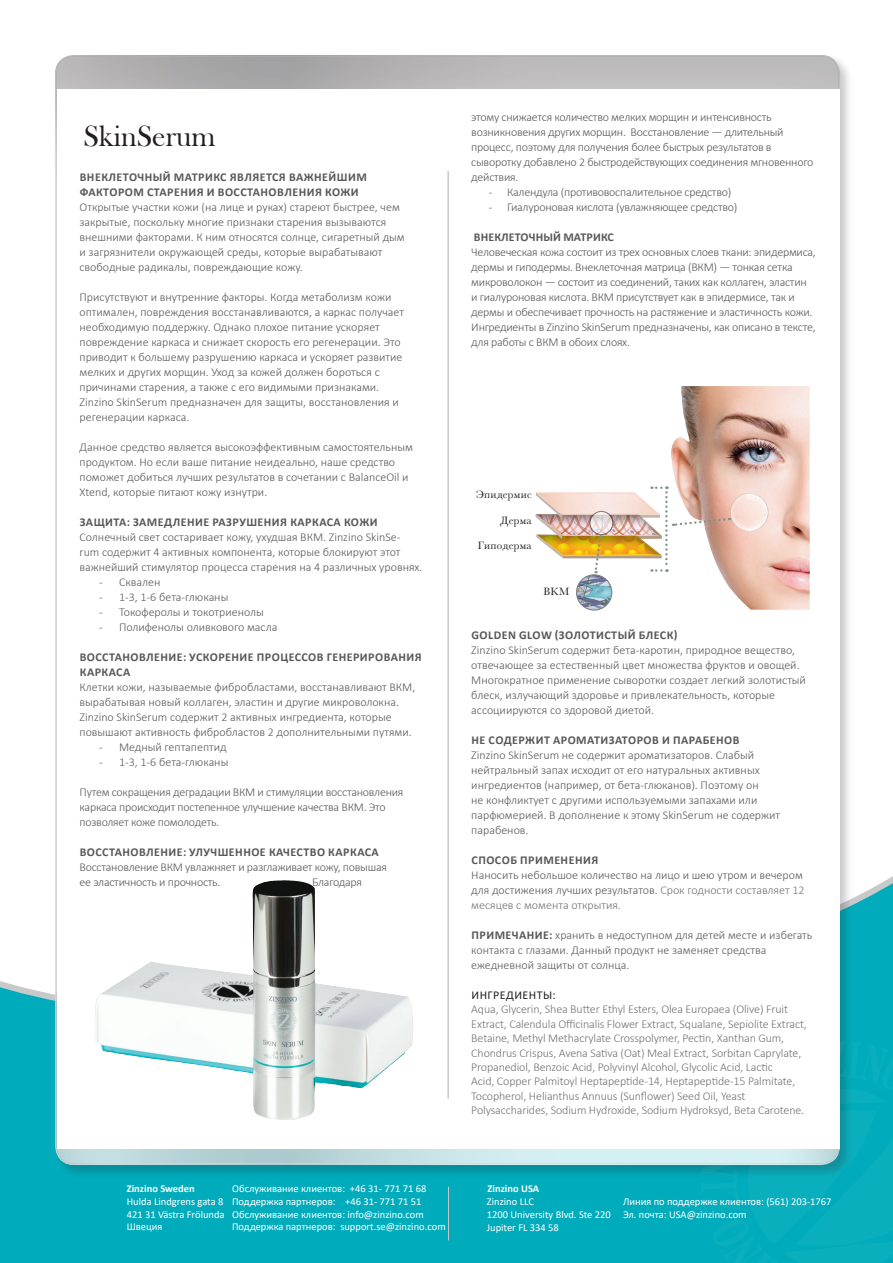
<style>
.page{position:relative;width:893px;height:1263px;background:#fff}
.page>*{position:absolute;margin:0;border:0;box-sizing:border-box;transform-origin:0 0}
.t1{font:30px "Bask Old Face";color:#231f20}
.t2{font:300 12px/15px "Calibri";color:#57585a}
.t3{font:300 12px/15px "Calibri";letter-spacing:-.02em;color:#57585a}
.t4{font:300 12px/14.4px "Calibri";letter-spacing:-.01em;color:#717275}
.t5{font:700 12px/15px "Calibri";letter-spacing:.04em;color:#57585a}
.t6{font:700 12px "Calibri";letter-spacing:.01em;color:#57585a}
.t7{font:12px "Calibri";letter-spacing:.04em;color:#231f20}
.Store_titler{font:11.1px "Baskerville";letter-spacing:.02em;color:#231f20}
.t8{font:10.5px "Calibri";color:#fff}
.t9{font:700 10.5px "Calibri";color:#fff}
.s1{color:#717275}
.s2{font-weight:700}
</style>
<div class="page">
<svg style="left:0;top:876px;width:893px;height:387px;background:#16b3c1"></svg>
<div style="left:53px;top:53px;width:801px;height:1126px;background:#231f20;opacity:.29"></div>
<div style="left:54px;top:51px;width:786px;height:1116px;background:#231f20;opacity:.37"></div>
<div style="left:58px;top:89px;width:782px;height:1060px;background:#fff"></div>
<hr style="left:448px;top:1187px;width:1px;height:53px;background:#c8c9cb">
<hr style="left:447px;top:171px;width:2px;height:927px;background:#c8c9cb">
<svg style="left:700px;top:1039px;width:193px;height:224px"></svg>
<img style="left:95px;top:880px;width:318px;height:240px">
<img style="left:671px;top:386px;width:139px;height:224px">
<img style="left:535px;top:487px;width:195px;height:86px">
<svg style="left:590px;top:511px;width:23px;height:23px"></svg>
<div style="left:589px;top:511px;width:24px;height:24px;border:1px solid #3e3e3f;border-radius:50%"></div>
<img style="left:576px;top:575px;width:36px;height:35px;border-radius:18px">
<div style="left:576px;top:574px;width:36px;height:37px;border:1px solid #7e8083;border-radius:50%"></div>
<p class="t1" style="left:83px;top:120px;width:134px">SkinSerum</p>
<p class="t5" style="left:80px;top:170px;width:289px">ВНЕКЛЕТОЧНЫЙ МАТРИКС ЯВЛЯЕТСЯ ВАЖНЕЙШИМ<br>ФАКТОРОМ СТАРЕНИЯ И ВОССТАНОВЛЕНИЯ КОЖИ</p>
<p class="t2" style="left:80px;top:201px;width:327px">Открытые участки кожи (на лице и руках) стареют быстрее, чем закрытые, поскольку многие признаки старения вызываются внешними факторами. К ним относятся солнце, сигаретный дым и загрязнители окружающей среды, которые вырабатывают свободные радикалы, повреждающие кожу.</p>
<p class="t2" style="left:80px;top:291px;width:326px">Присутствуют и внутренние факторы. Когда метаболизм кожи оптимален, повреждения восстанавливаются, а каркас получает необходимую поддержку. Однако плохое питание ускоряет повреждение каркаса и снижает скорость его регенерации. Это приводит к большему разрушению каркаса и ускоряет развитие мелких и других морщин. Уход за кожей должен бороться с причинами старения, а также с его видимыми признаками.<br>Zinzino SkinSerum предназначен для защиты, восстановления и регенерации каркаса.</p>
<p class="t2" style="left:80px;top:441px;width:335px">Данное средство является высокоэффективным самостоятельным продуктом. Но если ваше питание неидеально, наше средство поможет добиться лучших результатов в сочетании с BalanceOil и Xtend, которые питают кожу изнутри.</p>
<p class="t5" style="left:80px;top:515px;width:299px">ЗАЩИТА: ЗАМЕДЛЕНИЕ РАЗРУШЕНИЯ КАРКАСА КОЖИ</p>
<p class="t2" style="left:80px;top:531px;width:344px">Солнечный свет состаривает кожу, ухудшая ВКМ. Zinzino SkinSe&shy;rum содержит 4 активных компонента, которые блокируют этот важнейший стимулятор процесса старения на 4 различных уровнях.</p>
<p class="t2" style="left:99px;top:576px;width:63px">- Сквален</p>
<p class="t2" style="left:99px;top:591px;width:131px">- 1-3, 1-6 бета-глюканы</p>
<p class="t2" style="left:99px;top:606px;width:166px">- Токоферолы и токотриенолы</p>
<p class="t2" style="left:99px;top:621px;width:180px">- Полифенолы оливкового масла</p>
<p class="t5" style="left:80px;top:650px;width:343px">ВОССТАНОВЛЕНИЕ: УСКОРЕНИЕ ПРОЦЕССОВ ГЕНЕРИРОВАНИЯ<br>КАРКАСА</p>
<p class="t2" style="left:80px;top:681px;width:337px">Клетки кожи, называемые фибробластами, восстанавливают ВКМ, вырабатывая новый коллаген, эластин и другие микроволокна.<br>Zinzino SkinSerum содержит 2 активных ингредиента, которые повышают активность фибробластов 2 дополнительными путями.</p>
<p class="t2" style="left:99px;top:741px;width:129px">- Медный гептапептид</p>
<p class="t2" style="left:99px;top:756px;width:131px">- 1-3, 1-6 бета-глюканы</p>
<p class="t3" style="left:80px;top:786px;width:325px">Путем сокращения деградации ВКМ и стимуляции восстановления каркаса происходит постепенное улучшение качества ВКМ. Это позволяет коже помолодеть.</p>
<p class="t5" style="left:80px;top:845px;width:301px">ВОССТАНОВЛЕНИЕ: УЛУЧШЕННОЕ КАЧЕСТВО КАРКАСА</p>
<p class="t3" style="left:80px;top:861px;width:309px">Восстановление ВКМ увлажняет и разглаживает кожу, повышая ее эластичность и прочность.</p>
<p class="t3" style="left:312px;top:876px;width:52px">Благодаря</p>
<p class="t3" style="left:471px;top:110px;width:344px">этому снижается количество мелких морщин и интенсивность возникновения других морщин. Восстановление — длительный процесс, поэтому для получения более быстрых результатов в сыворотку добавлено 2 быстродействующих соединения мгновенного действия.</p>
<p class="t3" style="left:489px;top:185px;width:244px">- Календула (противовоспалительное средство)</p>
<p class="t3" style="left:489px;top:200px;width:250px">- Гиалуроновая кислота (увлажняющее средство)</p>
<p class="t6" style="left:474px;top:228px;width:142px">ВНЕКЛЕТОЧНЫЙ МАТРИКС</p>
<p class="t3" style="left:471px;top:245px;width:346px">Человеческая кожа состоит из трех основных слоев ткани: эпидермиса, дермы и гиподермы. Внеклеточная матрица (ВКМ) — тонкая сетка микроволокон — состоит из соединений, таких как коллаген, эластин и гиалуроновая кислота. ВКМ присутствует как в эпидермисе, так и дермы и обеспечивает прочность на растяжение и эластичность кожи.<br>Ингредиенты в Zinzino SkinSerum предназначены, как описано в тексте, для работы с ВКМ в обоих слоях.</p>
<p class="Store_titler" style="left:476px;top:487px;width:57px">Эпидермис</p>
<p class="Store_titler" style="left:500px;top:513px;width:33px">Дерма</p>
<p class="Store_titler" style="left:478px;top:538px;width:55px">Гиподерма</p>
<p class="Store_titler" style="left:543px;top:584px;width:27px">ВКМ</p>
<p class="t5" style="left:471px;top:628px;width:207px">GOLDEN GLOW (ЗОЛОТИСТЫЙ БЛЕСК)</p>
<p class="t2" style="left:471px;top:643px;width:336px">Zinzino SkinSerum содержит бета-каротин, природное вещество, отвечающее за естественный цвет множества фруктов и овощей.<br>Многократное применение сыворотки создает легкий золотистый блеск, излучающий здоровье и привлекательность, которые ассоциируются со здоровой диетой.</p>
<p class="t5" style="left:471px;top:733px;width:270px">НЕ СОДЕРЖИТ АРОМАТИЗАТОРОВ И ПАРАБЕНОВ</p>
<p class="t2" style="left:471px;top:748px;width:310px">Zinzino SkinSerum не содержит ароматизаторов. Слабый нейтральный запах исходит от его натуральных активных ингредиентов (например, от бета-глюканов). Поэтому он<br>не конфликтует с другими используемыми запахами или парфюмерией. В дополнение к этому SkinSerum не содержит парабенов.</p>
<p class="t5" style="left:471px;top:853px;width:128px">СПОСОБ ПРИМЕНЕНИЯ</p>
<p class="t2" style="left:471px;top:868px;width:335px">Наносить небольшое количество на лицо и шею утром и вечером для достижения лучших результатов. <span class="s1">Срок годности составляет 12 месяцев с момента открытия.</span></p>
<p class="t2" style="left:471px;top:928px;width:343px"><span class="s2">ПРИМЕЧАНИЕ:</span> хранить в недоступном для детей месте и избегать контакта с глазами. Данный продукт не заменяет средства ежедневной защиты от солнца.</p>
<p class="t7" style="left:471px;top:987px;width:86px">ИНГРЕДИЕНТЫ:</p>
<p class="t4" style="left:471px;top:1003px;width:337px">Aqua, Glycerin, Shea Butter Ethyl Esters, Olea Europaea (Olive) Fruit Extract, Calendula Officinalis Flower Extract, Squalane, Sepiolite Extract, Betaine, Methyl Methacrylate Crosspolymer, Pectin, Xanthan Gum, Chondrus Crispus, Avena Sativa (Oat) Meal Extract, Sorbitan Caprylate, Propanediol, Benzoic Acid, Polyvinyl Alcohol, Glycolic Acid, Lactic<br>Acid, Copper Palmitoyl Heptapeptide-14, Heptapeptide-15 Palmitate, Tocopherol, Helianthus Annuus (Sunflower) Seed Oil, Yeast Polysaccharides, Sodium Hydroxide, Sodium Hydroksyd, Beta Carotene.</p>
<p class="t9" style="left:127px;top:1181px;width:70px">Zinzino Sweden</p>
<p class="t8" style="left:127px;top:1194px;width:98px">Hulda Lindgrens gata 8</p>
<p class="t8" style="left:127px;top:1207px;width:99px">421 31 Västra Frölunda</p>
<p class="t8" style="left:127px;top:1219px;width:37px">Швеция</p>
<p class="t8" style="left:232px;top:1182px;width:196px">Обслуживание клиентов: +46 31- 771 71 68</p>
<p class="t8" style="left:232px;top:1194px;width:191px">Поддержка партнеров: +46 31- 771 71 51</p>
<p class="t8" style="left:232px;top:1207px;width:193px">Обслуживание клиентов: info@zinzino.com</p>
<p class="t8" style="left:232px;top:1219px;width:215px">Поддержка партнеров: support.se@zinzino.com</p>
<p class="t9" style="left:488px;top:1181px;width:53px">Zinzino USA</p>
<p class="t8" style="left:487px;top:1194px;width:49px">Zinzino LLC</p>
<p class="t8" style="left:487px;top:1207px;width:125px">1200 University Blvd. Ste 220</p>
<p class="t8" style="left:487px;top:1220px;width:74px">Jupiter FL 334 58</p>
<p class="t8" style="left:623px;top:1194px;width:210px">Линия по поддержке клиентов: (561) 203-1767</p>
<p class="t8" style="left:623px;top:1207px;width:125px">Эл. почта: USA@zinzino.com</p>
</div>
